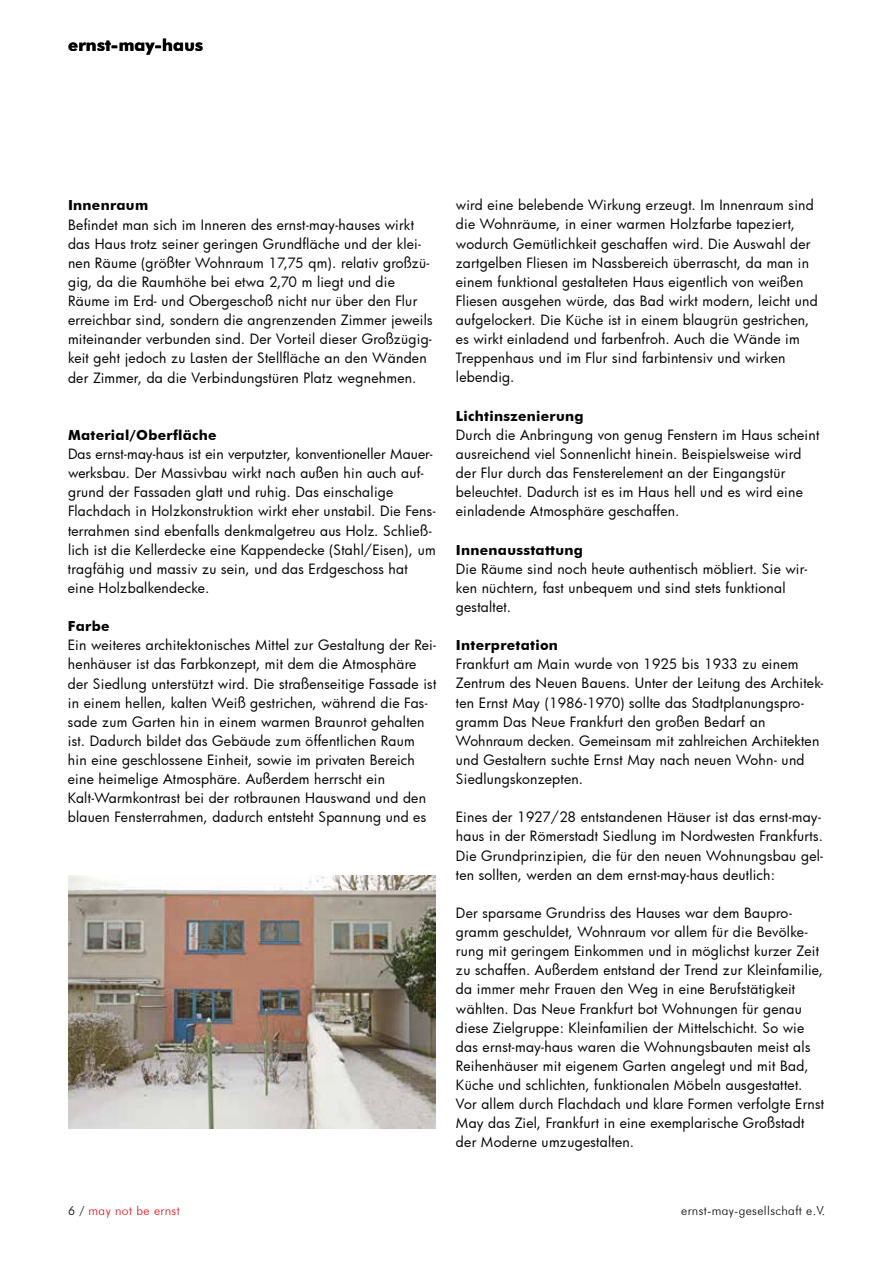
<style>
.page{position:relative;width:893px;height:1263px;background:#fff}
.page>*{position:absolute;margin:0;border:0;box-sizing:border-box;transform-origin:0 0}
.t1{font:700 16.5px "Futura BT";letter-spacing:.015em;color:#000}
.t2{font:13.8px/19px "Futura";letter-spacing:.015em;color:#000}
.t3{font:700 13.8px "Futura BT";letter-spacing:.02em;color:#000}
.t4{font:300 12.3px "Futura BT";letter-spacing:.03em;color:#000}
.t5{font:300 12.3px "Futura BT";letter-spacing:.03em;color:#dc0d15}
.s1{color:#000}
</style>
<div class="page">
<img style="left:68px;top:875px;width:368px;height:253px">
<p class="t1" style="left:68px;top:35px;width:137px">ernst-may-haus</p>
<p class="t3" style="left:68px;top:197px;width:82px">Innenraum</p>
<p class="t2" style="left:68px;top:215px;width:366px">Befindet man sich im Inneren des ernst-may-hauses wirkt das Haus trotz seiner geringen Grundfläche und der klei&shy;nen Räume (größter Wohnraum 17,75 qm). relativ großzü&shy;gig, da die Raumhöhe bei etwa 2,70 m liegt und die Räume im Erd- und Obergeschoß nicht nur über den Flur erreichbar sind, sondern die angrenzenden Zimmer jeweils miteinander verbunden sind. Der Vorteil dieser Großzügig&shy;keit geht jedoch zu Lasten der Stellfläche an den Wänden der Zimmer, da die Verbindungstüren Platz wegnehmen.</p>
<p class="t3" style="left:68px;top:427px;width:150px">Material/Oberfläche</p>
<p class="t2" style="left:68px;top:444px;width:369px">Das ernst-may-haus ist ein verputzter, konventioneller Mauer&shy;werksbau. Der Massivbau wirkt nach außen hin auch auf&shy;grund der Fassaden glatt und ruhig. Das einschalige Flachdach in Holzkonstruktion wirkt eher unstabil. Die Fens&shy;terrahmen sind ebenfalls denkmalgetreu aus Holz. Schließ&shy;lich ist die Kellerdecke eine Kappendecke (Stahl/Eisen), um tragfähig und massiv zu sein, und das Erdgeschoss hat eine Holzbalkendecke.</p>
<p class="t3" style="left:68px;top:618px;width:43px">Farbe</p>
<p class="t2" style="left:68px;top:635px;width:370px">Ein weiteres architektonisches Mittel zur Gestaltung der Rei&shy;henhäuser ist das Farbkonzept, mit dem die Atmosphäre der Siedlung unterstützt wird. Die straßenseitige Fassade ist in einem hellen, kalten Weiß gestrichen, während die Fas&shy;sade zum Garten hin in einem warmen Braunrot gehalten ist. Dadurch bildet das Gebäude zum öffentlichen Raum hin eine geschlossene Einheit, sowie im privaten Bereich eine heimelige Atmosphäre. Außerdem herrscht ein Kalt-Warmkontrast bei der rotbraunen Hauswand und den blauen Fensterrahmen, dadurch entsteht Spannung und es</p>
<p class="t2" style="left:456px;top:195px;width:363px">wird eine belebende Wirkung erzeugt. Im Innenraum sind die Wohnräume, in einer warmen Holzfarbe tapeziert, wodurch Gemütlichkeit geschaffen wird. Die Auswahl der zartgelben Fliesen im Nassbereich überrascht, da man in einem funktional gestalteten Haus eigentlich von weißen Fliesen ausgehen würde, das Bad wirkt modern, leicht und aufgelockert. Die Küche ist in einem blaugrün gestrichen, es wirkt einladend und farbenfroh. Auch die Wände im Treppenhaus und im Flur sind farbintensiv und wirken lebendig.</p>
<p class="t3" style="left:456px;top:407px;width:129px">Lichtinszenierung</p>
<p class="t2" style="left:456px;top:425px;width:365px">Durch die Anbringung von genug Fenstern im Haus scheint ausreichend viel Sonnenlicht hinein. Beispielsweise wird der Flur durch das Fensterelement an der Eingangstür beleuchtet. Dadurch ist es im Haus hell und es wird eine einladende Atmosphäre geschaffen.</p>
<p class="t3" style="left:456px;top:541px;width:128px">Innenausstattung</p>
<p class="t2" style="left:456px;top:559px;width:353px">Die Räume sind noch heute authentisch möbliert. Sie wir&shy;ken nüchtern, fast unbequem und sind stets funktional gestaltet.</p>
<p class="t3" style="left:456px;top:637px;width:104px">Interpretation</p>
<p class="t2" style="left:456px;top:654px;width:369px">Frankfurt am Main wurde von 1925 bis 1933 zu einem Zentrum des Neuen Bauens. Unter der Leitung des Architek&shy;ten Ernst May (1986-1970) sollte das Stadtplanungspro&shy;gramm Das Neue Frankfurt den großen Bedarf an Wohnraum decken. Gemeinsam mit zahlreichen Architekten und Gestaltern suchte Ernst May nach neuen Wohn- und Siedlungskonzepten.</p>
<p class="t2" style="left:456px;top:807px;width:369px">Eines der 1927/28 entstandenen Häuser ist das ernst-may&shy;haus in der Römerstadt Siedlung im Nordwesten Frankfurts.<br>Die Grundprinzipien, die für den neuen Wohnungsbau gel&shy;ten sollten, werden an dem ernst-may-haus deutlich:</p>
<p class="t2" style="left:456px;top:903px;width:370px">Der sparsame Grundriss des Hauses war dem Baupro&shy;gramm geschuldet, Wohnraum vor allem für die Bevölke&shy;rung mit geringem Einkommen und in möglichst kurzer Zeit zu schaffen. Außerdem entstand der Trend zur Kleinfamilie, da immer mehr Frauen den Weg in eine Berufstätigkeit wählten. Das Neue Frankfurt bot Wohnungen für genau diese Zielgruppe: Kleinfamilien der Mittelschicht. So wie das ernst-may-haus waren die Wohnungsbauten meist als Reihenhäuser mit eigenem Garten angelegt und mit Bad, Küche und schlichten, funktionalen Möbeln ausgestattet.<br>Vor allem durch Flachdach und klare Formen verfolgte Ernst May das Ziel, Frankfurt in eine exemplarische Großstadt der Moderne umzugestalten.</p>
<p class="t5" style="left:68px;top:1203px;width:113px"><span class="s1">6 /</span> may not be ernst</p>
<p class="t4" style="left:681px;top:1203px;width:146px">ernst-may-gesellschaft e.V.</p>
</div>
